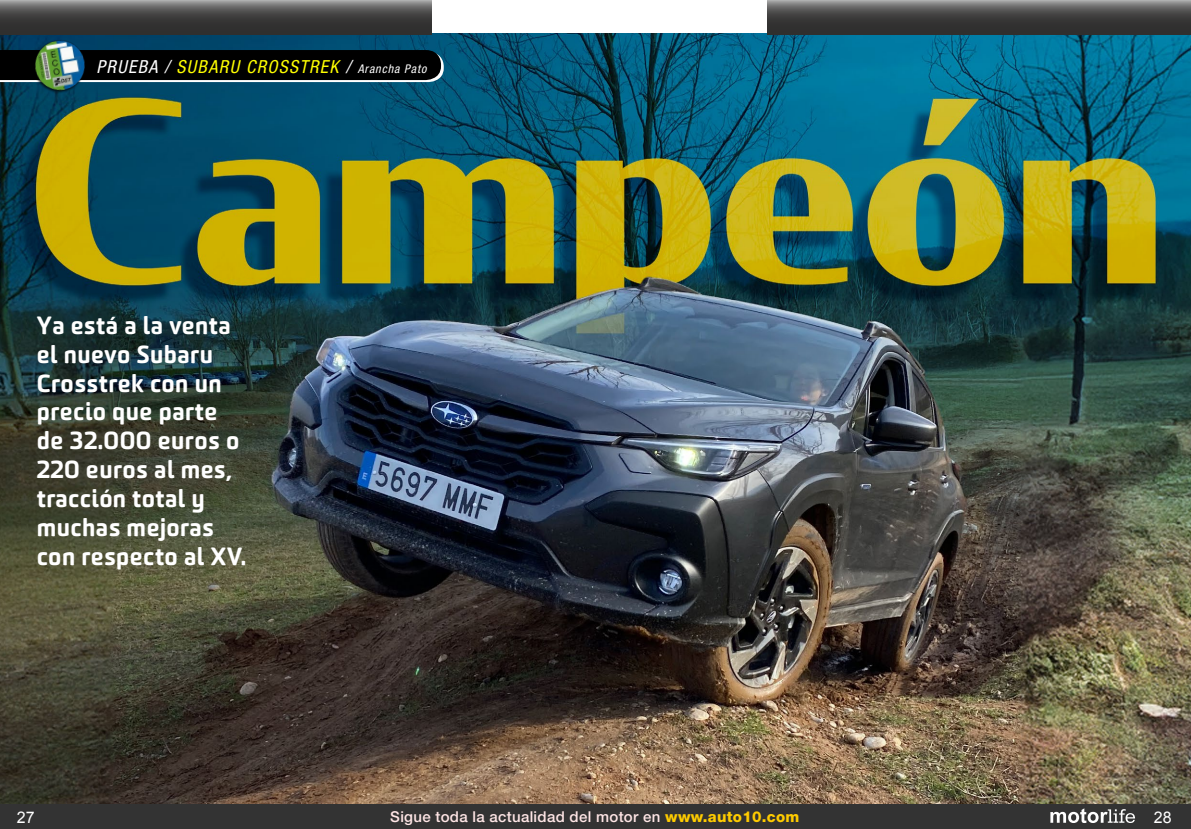
<style>
.page{position:relative;width:1191px;height:829px;background:#fff}
.page>*{position:absolute;margin:0;border:0;box-sizing:border-box;transform-origin:0 0}
.Normal__Web{font:900 24px/28.8px "Sommet Rounded";letter-spacing:.02em;color:#fff}
.t1{font:italic condensed 18px "Helvetica Neue LT Std";letter-spacing:.075em;color:#ff0}
.t2{font:16px "Arial";color:#fff}
.Texto_Gen{font:500 15px "Helvetica Neue LT Std";letter-spacing:.02em;color:#ffe6e6}
.s1{color:#fff}
.s2{font-size:12px;color:#fff}
.s3{font-weight:800;color:#fecb00}
</style>
<div class="page">
<img style="left:0;top:34px;width:1191px;height:770px">
<div style="left:0;top:804px;width:1191px;height:24px;background:#333"></div>
<svg style="left:1050px;top:808px;width:85px;height:14px"></svg>
<svg style="left:0;top:0;width:431px;height:35px;background:#4d4c4c"></svg>
<svg style="left:768px;top:0;width:423px;height:35px;background:#4d4c4c"></svg>
<svg style="left:0;top:50px;width:444px;height:32px;background:#101111"></svg>
<img style="left:30px;top:36px;width:60px;height:60px">
<p class="t1" style="left:96px;top:56px;width:331px"><span class="s1">PRUEBA /</span> SUBARU CROSSTREK <span class="s1">/</span> <span class="s2">Arancha Pato</span></p>
<p class="Normal__Web" style="left:37px;top:310px;width:211px">Ya está a la venta el nuevo Subaru<br>Crosstrek con un precio que parte de 32.000 euros o<br>220 euros al mes, tracción total y muchas mejoras con respecto al XV.</p>
<p class="t2" style="left:17px;top:806px;width:19px">27</p>
<p class="Texto_Gen" style="left:390px;top:807px;width:411px">Sigue toda la actualidad del motor en <span class="s3">www.auto10.com</span></p>
<p class="t2" style="left:1153px;top:806px;width:19px">28</p>
</div>
